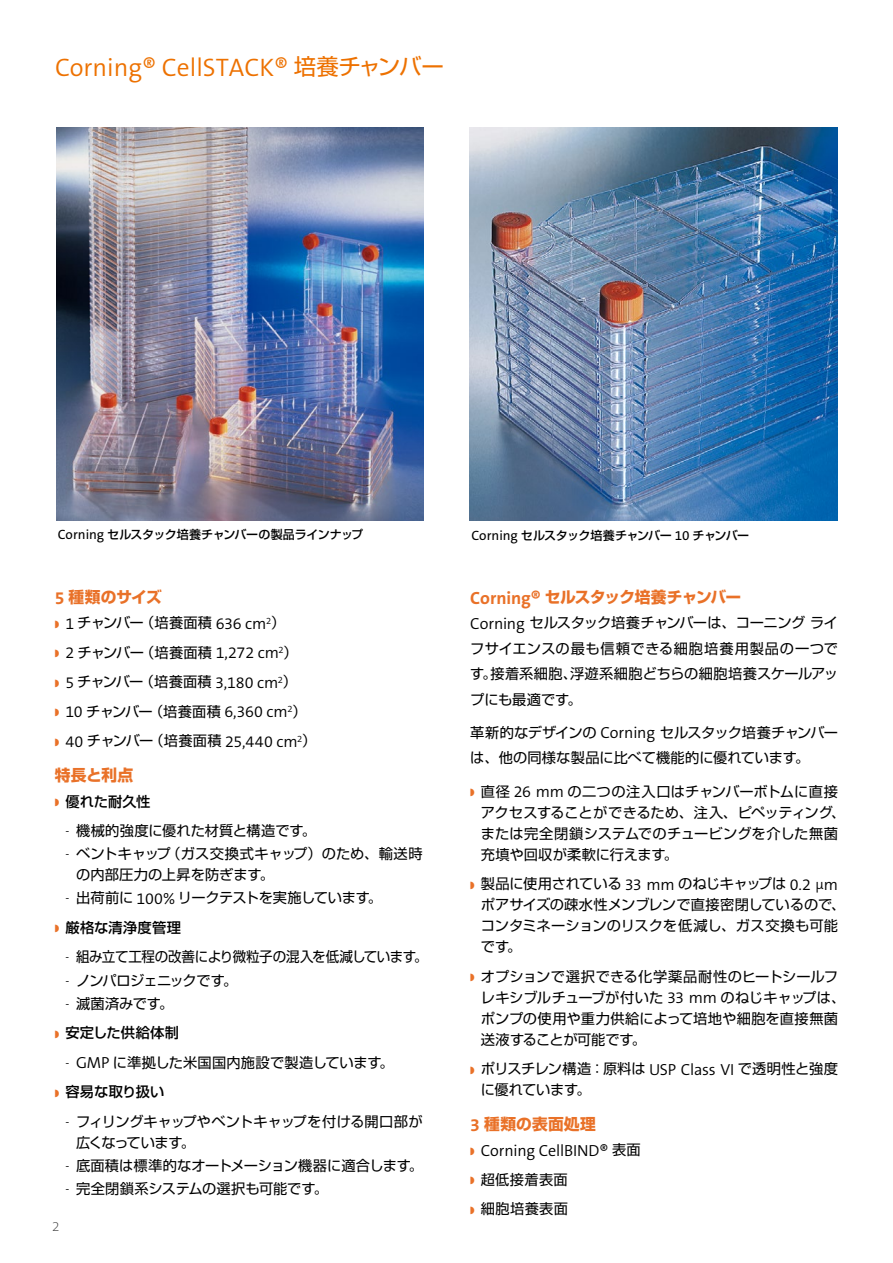
<style>
.page{position:relative;width:893px;height:1263px;background:#fff}
.page>*{position:absolute;margin:0;border:0;box-sizing:border-box;transform-origin:0 0}
.t1{font:300 25.5px "The Sans B W4";color:#ed7100}
.t2{font:300 16.05px "The Sans B W4";letter-spacing:-.01em;color:#000}
.t3{font:700 15.75px "Shin Go Pro";letter-spacing:-.05em;color:#e97128}
.t4{font:700 15.75px "Shin Go Pro";letter-spacing:-.015em;color:#e97128}
.t5{font:700 15.75px "Shin Go Pro";letter-spacing:.01em;color:#e97128}
.t6{font:14.25px/21px "Shin Go Pro";letter-spacing:-.005em;color:#000}
.t7{font:14.25px/29.5px "Shin Go Pro";letter-spacing:-.05em;color:#000}
.t8{font:14.25px "Shin Go Pro";letter-spacing:-.03em;color:#000;scale:.95 1}
.t9{font:500 14.25px/29.5px "Shin Go Pro";letter-spacing:.005em;color:#000;text-align:center}
.t10{font:14.25px/29.5px "Shin Go Pro";letter-spacing:.025em;color:#000}
.t11{font:14.25px "Shin Go Pro";letter-spacing:-.055em;color:#000}
.t12{font:200 13.5px "The Sans B W2";color:#000}
.t13{font:500 12px "Shin Go Pro";letter-spacing:-.04em;color:#000}
.s1{font-family:"Shin Go Pro";font-weight:400;font-size:22.5px}
.s2{font-family:"The Sans B W5 Plain";font-weight:400;font-size:13.5px}
.s3{font-family:"The Sans B W7";font-size:17.85px}
.s4{color:#e97128}
.s5{font-family:"The Sans B W4";font-weight:300;font-size:16.05px}
.s6{font-family:"The Sans B W4";font-weight:300;font-size:11.85px}
.s7{font-weight:500}
.s8{font-weight:400}
.s9{font-family:"The Sans B W4";font-weight:300}
.s10{font-family:"Shin Go Pro";font-weight:400;font-size:14.25px}
</style>
<div class="page">
<img style="left:56px;top:128px;width:367px;height:392px">
<img style="left:470px;top:128px;width:368px;height:393px">
<h1 class="t1" style="left:55px;top:51px;width:390px">Corning® CellSTACK® <span class="s1">培養チャンバー</span></h1>
<p class="t13" style="left:58px;top:524px;width:307px"><span class="s2">Corning</span> セルスタック培養チャンバーの製品ラインナップ</p>
<p class="t13" style="left:471px;top:525px;width:279px"><span class="s2">Corning</span> セルスタック培養チャンバー <span class="s2">10</span> チャンバー</p>
<p class="t4" style="left:55px;top:585px;width:108px"><span class="s3">5</span> 種類のサイズ</p>
<p class="t7" style="left:55px;top:606px;width:263px"><span class="s4">◗</span> <span class="s5">1</span> チャンバー（培養面積 <span class="s5">636 cm</span><sup>2</sup>）<br><span class="s4">◗</span> <span class="s5">2</span> チャンバー（培養面積 <span class="s5">1,272 cm</span><sup>2</sup>）<br><span class="s4">◗</span> <span class="s5">5</span> チャンバー（培養面積 <span class="s5">3,180 cm</span><sup>2</sup>）<br><span class="s4">◗</span> <span class="s5">10</span> チャンバー（培養面積 <span class="s5">6,360 cm</span><sup>2</sup>）<br><span class="s4">◗</span> <span class="s5">40</span> チャンバー（培養面積 <span class="s5">25,440 cm</span><sup>2</sup>）</p>
<p class="t4" style="left:55px;top:763px;width:80px">特長と利点</p>
<p class="t9" style="left:55px;top:785px;width:97px"><span class="s4">◗</span> 優れた耐久性</p>
<p class="t6" style="left:66px;top:818px;width:252px"><span class="s6">-</span> 機械的強度に優れた材質と構造です。</p>
<p class="t6" style="left:76px;top:842px;width:348px;text-indent:-11px"><span class="s6">-</span> ベントキャップ（ガス交換式キャップ）のため、輸送時の内部圧力の上昇を防ぎます。</p>
<p class="t6" style="left:55px;top:881px;width:329px;line-height:29.5px;text-indent:11px"><span class="s6">-</span> 出荷前に <span class="s5">100%</span> リークテストを実施しています。<span class="s4">◗</span> <span class="s7">厳格な清浄度管理</span></p>
<p class="t8" style="left:66px;top:945px;width:383px"><span class="s6">-</span> 組み立て工程の改善により微粒子の混入を低減しています。</p>
<p class="t11" style="left:66px;top:968px;width:173px"><span class="s6">-</span> ノンパロジェニックです。</p>
<p class="t9" style="left:55px;top:987px;width:126px"><span class="s6">-</span> <span class="s8">滅菌済みです。<br></span><span class="s4">◗</span> 安定した供給体制</p>
<p class="t6" style="left:55px;top:1046px;width:340px;line-height:29.5px;text-indent:11px"><span class="s6">-</span> <span class="s5">GMP</span> に準拠した米国国内施設で製造しています。<span class="s4">◗</span> <span class="s7">容易な取り扱い</span></p>
<p class="t6" style="left:76px;top:1109px;width:348px;text-indent:-11px"><span class="s6">-</span> フィリングキャップやベントキャップを付ける開口部が広くなっています。</p>
<p class="t6" style="left:66px;top:1153px;width:359px"><span class="s6">-</span> 底面積は標準的なオートメーション機器に適合します。</p>
<p class="t6" style="left:66px;top:1176px;width:264px"><span class="s6">-</span> 完全閉鎖系システムの選択も可能です。</p>
<p class="t12" style="left:52px;top:1218px;width:9px">2</p>
<p class="t3" style="left:470px;top:585px;width:272px"><span class="s3">Corning®</span> セルスタック培養チャンバー</p>
<p class="t6" style="left:470px;top:608px;width:369px;line-height:25.5px;text-align:justify"><span class="s5">Corning</span> セルスタック培養チャンバーは、コーニングライフサイエンスの最も信頼できる細胞培養用製品の一つです。接着系細胞、浮遊系細胞どちらの細胞培養スケールアップにも最適です。</p>
<p class="t6" style="left:470px;top:718px;width:369px;line-height:25.5px">革新的なデザインの <span class="s5">Corning</span> セルスタック培養チャンバーは、他の同様な製品に比べて機能的に優れています。</p>
<p class="t6" style="left:481px;top:779px;width:366px;text-indent:-11px"><span class="s4">◗</span> 直径 <span class="s5">26 mm</span> の二つの注入口はチャンバーボトムに直接アクセスすることができるため、注入、ピペッティング、または完全閉鎖システムでのチュービングを介した無菌充填や回収が柔軟に行えます。</p>
<p class="t6" style="left:481px;top:871px;width:366px;text-indent:-10px"><span class="s4">◗</span> 製品に使用されている <span class="s5">33 mm</span> のねじキャップは <span class="s5">0.2</span> <span class="s9">µ</span><span class="s5">m</span>ポアサイズの疎水性メンブレンで直接密閉しているので、コンタミネーションのリスクを低減し、ガス交換も可能です。</p>
<p class="t6" style="left:481px;top:964px;width:366px;text-indent:-10px"><span class="s4">◗</span> オプションで選択できる化学薬品耐性のヒートシールフレキシブルチューブが付いた <span class="s5">33 mm</span> のねじキャップは、ポンプの使用や重力供給によって培地や細胞を直接無菌送液することが可能です。</p>
<p class="t6" style="left:481px;top:1056px;width:359px;text-indent:-11px"><span class="s4">◗</span> ポリスチレン構造：原料は <span class="s5">USP Class VI</span> で透明性と強度に優れています。</p>
<p class="t5" style="left:470px;top:1112px;width:127px"><span class="s3">3</span> 種類の表面処理</p>
<p class="t2" style="left:470px;top:1140px;width:172px"><span class="s4">◗</span> Corning CellBIND® <span class="s10">表面</span></p>
<p class="t10" style="left:470px;top:1163px;width:99px"><span class="s4">◗</span> 超低接着表面<span class="s4">◗</span> 細胞培養表面</p>
</div>
